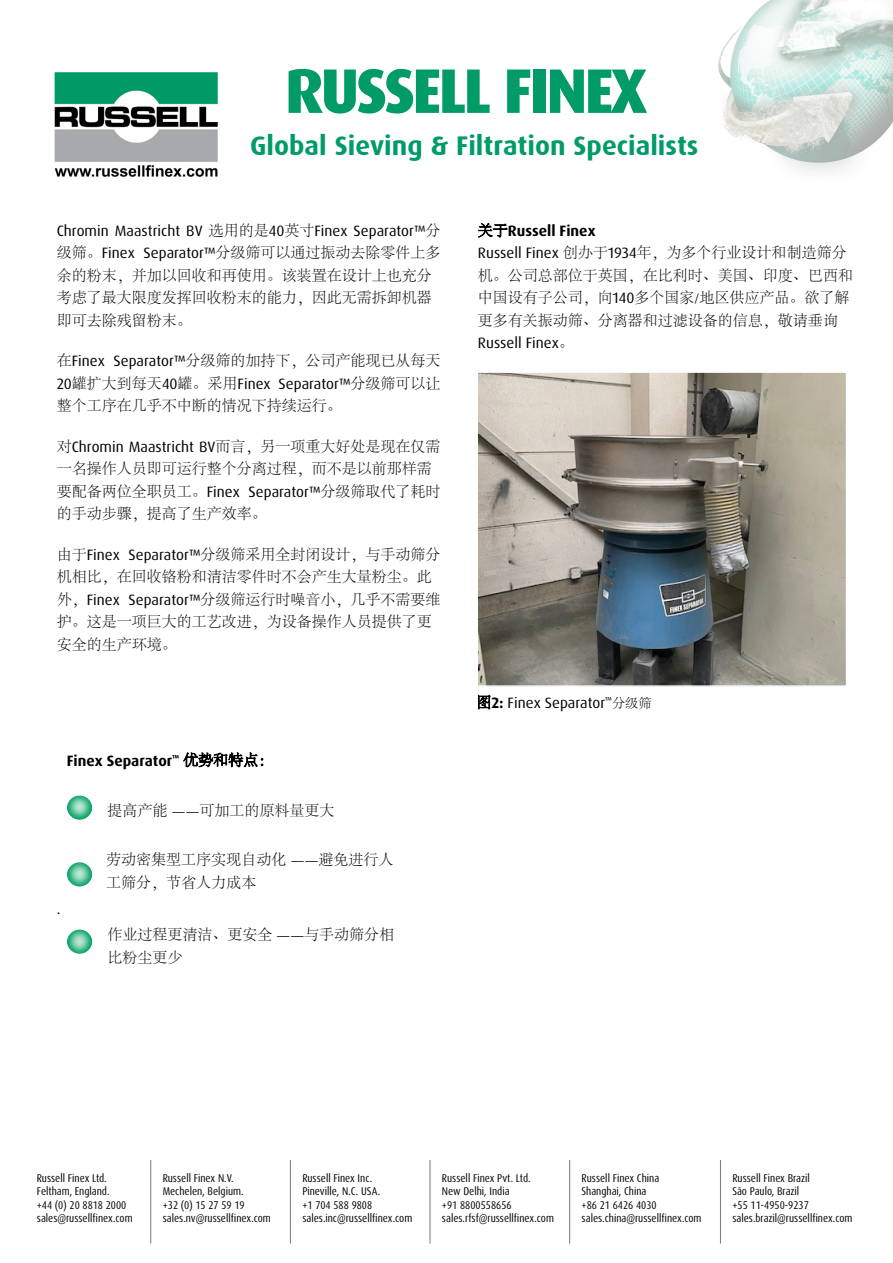
<style>
.page{position:relative;width:893px;height:1263px;background:#fff}
.page>*{position:absolute;margin:0;border:0;box-sizing:border-box;transform-origin:0 0}
.t1{font:800 63px "Dax";letter-spacing:-.05em;color:#009b67}
.t2{font:700 27px "Dax";color:#009b67}
.t3{font:300 15px/22.5px "Adobe Song Std";color:#000}
.t4{font:15px "Dax Pro";color:#000}
.t5{font:700 15px "Dax Pro";color:#000}
.t6{font:condensed 11.25px/13.5px "Dax Pro";color:#000}
.s1{font-family:"Adobe Song Std";font-weight:300}
.s2{font-family:"Dax Pro";font-weight:400}
.s3{font-family:"Minion Pro";font-weight:400}
.s4{font-weight:700}
.s5{font-family:"Adobe Song Std";font-weight:300;font-size:13.2px}
</style>
<div class="page">
<img style="left:54px;top:72px;width:164px;height:105px">
<div style="left:65px;top:792px;width:30px;height:30px;background:#fff;opacity:.75"></div>
<div style="left:65px;top:926px;width:30px;height:29px;background:#fff;opacity:.75"></div>
<div style="left:65px;top:859px;width:30px;height:29px;background:#fff;opacity:.75"></div>
<hr style="left:150px;top:1160px;width:1px;height:83px;background:#77787b">
<hr style="left:290px;top:1160px;width:1px;height:83px;background:#77787b">
<hr style="left:430px;top:1160px;width:1px;height:83px;background:#77787b">
<hr style="left:569px;top:1160px;width:1px;height:83px;background:#77787b">
<hr style="left:720px;top:1160px;width:1px;height:83px;background:#77787b">
<img style="left:718px;top:0;width:175px;height:172px">
<img style="left:479px;top:374px;width:365px;height:310px">
<div style="left:476px;top:371px;width:371px;height:316px;border:2px solid #fff"></div>
<h1 class="t1" style="left:285px;top:55px;width:364px">RUSSELL FINEX</h1>
<h2 class="t2" style="left:250px;top:131px;width:450px">Global Sieving &amp; Filtration Specialists</h2>
<p class="t4" style="left:57px;top:221px;width:385px">Chromin Maastricht BV <span class="s1">选用的是</span>40<span class="s1">英寸</span>Finex Separator™<span class="s1">分</span></p>
<p class="t3" style="left:57px;top:242px;width:385px">级筛。<span class="s2">Finex Separator™</span>分级筛可以通过振动去除零件上多余的粉末，并加以回收和再使用。该装置在设计上也充分考虑了最大限度发挥回收粉末的能力，因此无需拆卸机器即可去除残留粉末。</p>
<p class="t3" style="left:57px;top:350px;width:385px">在<span class="s2">Finex Separator™</span>分级筛的加持下，公司产能现已从每天</p>
<p class="t4" style="left:57px;top:374px;width:385px">20<span class="s1">罐扩大到每天</span>40<span class="s1">罐。采用</span>Finex Separator™<span class="s1">分级筛可以让</span></p>
<p class="t3" style="left:57px;top:395px;width:286px">整个工序在几乎不中断的情况下持续运行。</p>
<p class="t4" style="left:57px;top:437px;width:385px"><span class="s1">对</span>Chromin Maastricht BV<span class="s1">而言，另一项重大好处是现在仅需</span></p>
<p class="t3" style="left:57px;top:458px;width:385px">一名操作人员即可运行整个分离过程，而不是以前那样需要配备两位全职员工。<span class="s2">Finex Separator™</span>分级筛取代了耗时的手动步骤，提高了生产效率。</p>
<p class="t3" style="left:57px;top:544px;width:385px">由于<span class="s2">Finex Separator™</span>分级筛采用全封闭设计，与手动筛分机相比，在回收铬粉和清洁零件时不会产生大量粉尘。此外，<span class="s2">Finex Separator™</span>分级筛运行时噪音小，几乎不需要维护。这是一项巨大的工艺改进，为设备操作人员提供了更安全的生产环境。</p>
<p class="t5" style="left:67px;top:751px;width:208px">Finex Separator<sup>™</sup> <span class="s1">优势和特点：</span></p>
<p class="t4" style="left:57px;top:899px;width:5px">.</p>
<p class="t3" style="left:107px;top:800px;width:229px">提高产能 <span class="s3">——</span>可加工的原料量更大</p>
<p class="t3" style="left:106px;top:848px;width:289px;line-height:23px">劳动密集型工序实现自动化 <span class="s3">——</span>避免进行人工筛分，节省人力成本</p>
<p class="t3" style="left:107px;top:923px;width:288px;line-height:23px">作业过程更清洁、更安全 <span class="s3">——</span>与手动筛分相比粉尘更少</p>
<p class="t5" style="left:478px;top:221px;width:119px"><span class="s1">关于</span>Russell Finex</p>
<p class="t3" style="left:478px;top:242px;width:376px"><span class="s2">Russell Finex</span> 创办于<span class="s2">1934</span>年，为多个行业设计和制造筛分机。公司总部位于英国，在比利时、美国、印度、巴西和中国设有子公司，向<span class="s2">140</span>多个国家/地区供应产品。欲了解更多有关振动筛、分离器和过滤设备的信息，敬请垂询</p>
<p class="t4" style="left:478px;top:334px;width:97px">Russell Finex<span class="s1">。</span></p>
<p class="t4" style="left:476px;top:693px;width:177px"><span class="s1">图</span><span class="s4">2:</span> Finex Separator<sup>™</sup><span class="s5">分级筛</span></p>
<p class="t6" style="left:37px;top:1171px;width:97px">Russell Finex Ltd.<br>Feltham, England.<br>+44 (0) 20 8818 2000 sales@russellfinex.com</p>
<p class="t6" style="left:163px;top:1171px;width:110px">Russell Finex N.V.<br>Mechelen, Belgium.<br>+32 (0) 15 27 59 19 sales.nv@russellfinex.com</p>
<p class="t6" style="left:302px;top:1171px;width:111px">Russell Finex Inc.<br>Pineville, N.C. USA.<br>+1 704 588 9808 sales.inc@russellfinex.com</p>
<p class="t6" style="left:442px;top:1171px;width:114px">Russell Finex Pvt. Ltd.<br>New Delhi, India<br>+91 8800558656 sales.rfsf@russellfinex.com</p>
<p class="t6" style="left:582px;top:1171px;width:121px">Russell Finex China<br>Shanghai, China<br>+86 21 6426 4030 sales.china@russellfinex.com</p>
<p class="t6" style="left:732px;top:1171px;width:122px">Russell Finex Brazil<br>São Paulo, Brazil<br>+55 11-4950-9237 sales.brazil@russellfinex.com</p>
</div>
